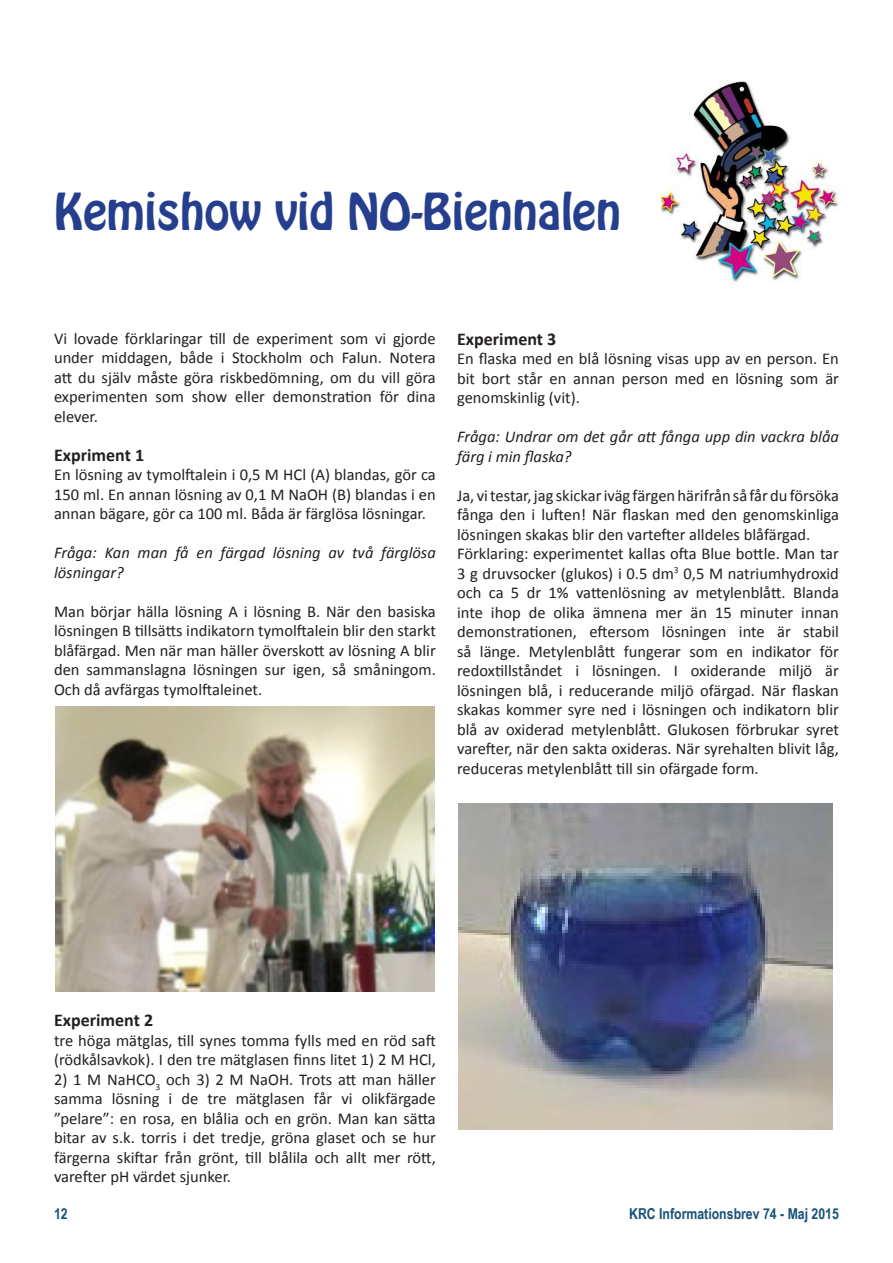
<style>
.page{position:relative;width:893px;height:1263px;background:#fff}
.page>*{position:absolute;margin:0;border:0;box-sizing:border-box;transform-origin:0 0}
.t1{font:45px "Hobo Std";color:#253f8e}
.t2{font:700 18px "Calibri";color:#231f20}
.t3{font:16.5px/19.5px "Calibri";color:#231f20;text-align:justify}
.t4{font:italic 16.5px/19.5px "Calibri";color:#231f20}
.t5{font:700 15px "Arial Narrow";color:#165179}
</style>
<div class="page">
<img style="left:661px;top:81px;width:178px;height:201px">
<img style="left:55px;top:707px;width:380px;height:284px">
<img style="left:458px;top:804px;width:375px;height:326px">
<h1 class="t1" style="left:54px;top:180px;width:569px">Kemishow vid NO-Biennalen</h1>
<p class="t3" style="left:54px;top:329px;width:383px">Vi lovade förklaringar till de experiment som vi gjorde under middagen, både i Stockholm och Falun. Notera att du själv måste göra riskbedömning, om du vill göra experimenten som show eller demonstration för dina elever.</p>
<p class="t2" style="left:54px;top:443px;width:92px">Expriment 1</p>
<p class="t3" style="left:54px;top:465px;width:383px">En lösning av tymolftalein i 0,5 M HCl (A) blandas, gör ca 150 ml. En annan lösning av 0,1 M NaOH (B) blandas i en annan bägare, gör ca 100 ml. Båda är färglösa lösningar.</p>
<p class="t4" style="left:54px;top:542px;width:383px">Fråga: Kan man få en färgad lösning av två färglösa lösningar?</p>
<p class="t3" style="left:54px;top:602px;width:383px">Man börjar hälla lösning A i lösning B. När den basiska lösningen B tillsätts indikatorn tymolftalein blir den starkt blåfärgad. Men när man häller överskott av lösning A blir den sammanslagna lösningen sur igen, så småningom.<br>Och då avfärgas tymolftaleinet.</p>
<p class="t2" style="left:457px;top:327px;width:101px">Experiment 3</p>
<p class="t3" style="left:457px;top:349px;width:383px">En flaska med en blå lösning visas upp av en person. En bit bort står en annan person med en lösning som är genomskinlig (vit).</p>
<p class="t4" style="left:457px;top:426px;width:383px">Fråga: Undrar om det går att fånga upp din vackra blåa färg i min flaska?</p>
<p class="t3" style="left:457px;top:486px;width:383px;text-align:left">Ja, vi testar, jag skickar iväg färgen härifrån så får du försöka fånga den i luften! När flaskan med den genomskinliga lösningen skakas blir den vartefter alldeles blåfärgad.<br>Förklaring: experimentet kallas ofta Blue bottle. Man tar 3 g druvsocker (glukos) i 0.5 dm<sup>3</sup> 0,5 M natriumhydroxid och ca 5 dr 1% vattenlösning av metylenblått. Blanda inte ihop de olika ämnena mer än 15 minuter innan demonstrationen, eftersom lösningen inte är stabil så länge. Metylenblått fungerar som en indikator för redoxtillståndet i lösningen. I oxiderande miljö är lösningen blå, i reducerande miljö ofärgad. När flaskan skakas kommer syre ned i lösningen och indikatorn blir blå av oxiderad metylenblått. Glukosen förbrukar syret varefter, när den sakta oxideras. När syrehalten blivit låg, reduceras metylenblått till sin ofärgade form.</p>
<p class="t2" style="left:54px;top:1009px;width:101px">Experiment 2</p>
<p class="t3" style="left:54px;top:1031px;width:383px">tre höga mätglas, till synes tomma fylls med en röd saft (rödkålsavkok). I den tre mätglasen finns litet 1) 2 M HCl,</p>
<p class="t3" style="left:54px;top:1070px;width:383px">2) 1 M NaHCO<sub>3</sub> och 3) 2 M NaOH. Trots att man häller samma lösning i de tre mätglasen får vi olikfärgade ”pelare”: en rosa, en blålia och en grön. Man kan sätta bitar av s.k. torris i det tredje, gröna glaset och se hur färgerna skiftar från grönt, till blålila och allt mer rött, varefter pH värdet sjunker.</p>
<p class="t5" style="left:54px;top:1203px;width:15px">12</p>
<p class="t5" style="left:629px;top:1203px;width:211px">KRC Informationsbrev 74 - Maj 2015</p>
</div>
